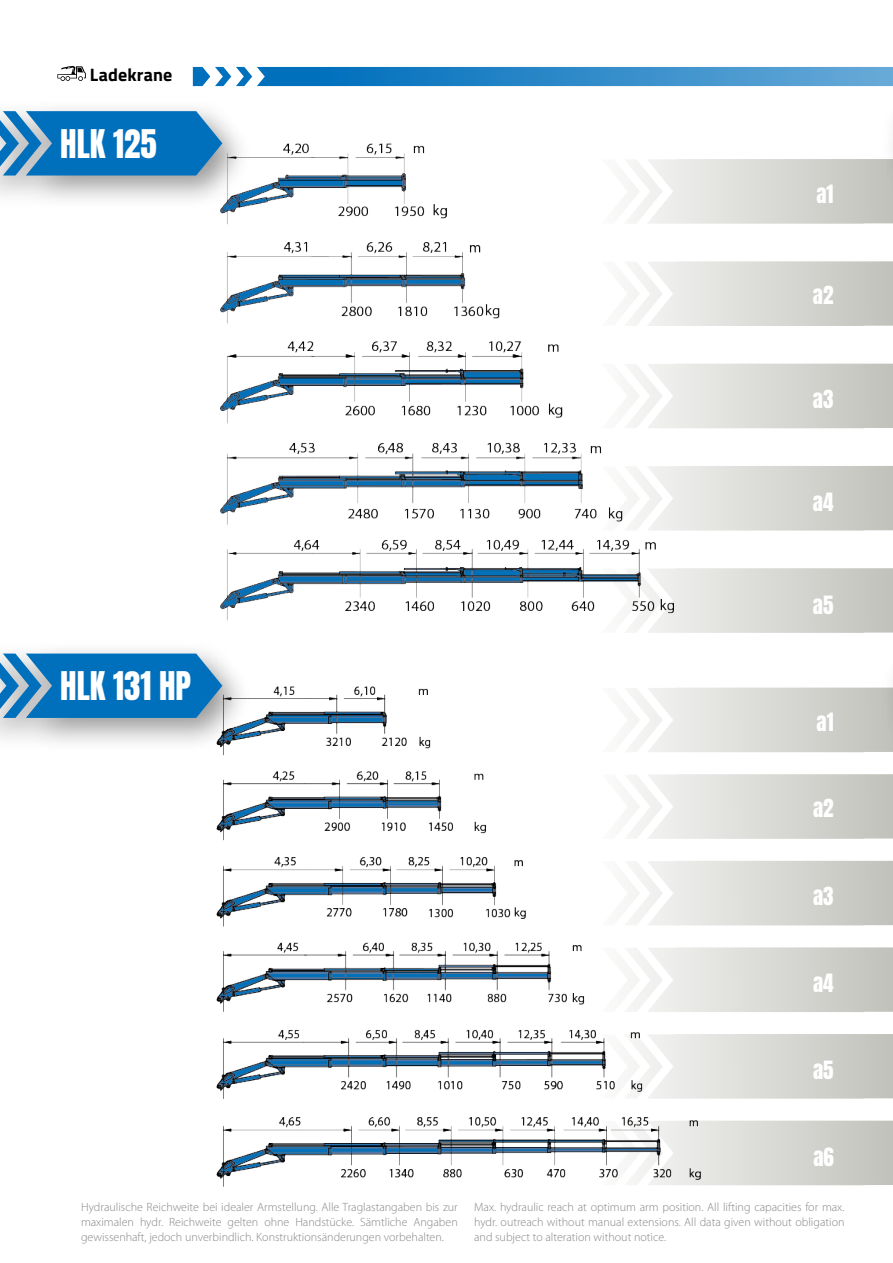
<style>
.page{position:relative;width:893px;height:1263px;background:#fff}
.page>*{position:absolute;margin:0;border:0;box-sizing:border-box;transform-origin:0 0}
.t1{font:33px "Anton";color:#fff}
.t2{font:21px "Anton";color:#fff}
.t3{font:700 18px "Titillium Web";letter-spacing:.01em;color:#000}
.t4{font:300 12px/15px "Myriad Pro";color:#878787;text-align:justify}
</style>
<div class="page">
<svg style="left:724px;top:159px;width:169px;height:65px;background:#d3d3cf"></svg>
<svg style="left:724px;top:261px;width:169px;height:65px;background:#d2d2ce"></svg>
<svg style="left:724px;top:364px;width:169px;height:64px;background:#d2d2cd"></svg>
<svg style="left:724px;top:466px;width:169px;height:65px;background:#d2d2ce"></svg>
<svg style="left:724px;top:568px;width:169px;height:65px;background:#d2d2ce"></svg>
<svg style="left:702px;top:688px;width:178px;height:64px;background:#d5d5d1"></svg>
<svg style="left:702px;top:774px;width:191px;height:65px;background:#d4d4d0"></svg>
<svg style="left:702px;top:861px;width:191px;height:64px;background:#d4d4d0"></svg>
<svg style="left:702px;top:947px;width:191px;height:65px;background:#d4d4d0"></svg>
<svg style="left:702px;top:1034px;width:191px;height:65px;background:#d4d4d0"></svg>
<svg style="left:702px;top:1120px;width:191px;height:65px;background:#d4d4d0"></svg>
<img style="left:216px;top:686px;width:486px;height:501px">
<svg style="left:193px;top:67px;width:700px;height:19px;background:#388fcb"></svg>
<div style="left:0;top:98px;width:254px;height:112px;background:#000;opacity:.4"></div>
<svg style="left:0;top:111px;width:221px;height:65px;background:#207ec0"></svg>
<div style="left:0;top:640px;width:254px;height:112px;background:#000;opacity:.4"></div>
<svg style="left:0;top:653px;width:222px;height:65px;background:#217fc0"></svg>
<img style="left:221px;top:101px;width:503px;height:554px">
<div style="left:880px;top:643px;width:13px;height:112px;background:#000;opacity:.4"></div>
<div style="left:880px;top:90px;width:13px;height:111px;background:#000;opacity:.4"></div>
<svg style="left:57px;top:66px;width:29px;height:15px"></svg>
<h3 class="t3" style="left:90px;top:61px;width:84px">Ladekrane</h3>
<h1 class="t1" style="left:60px;top:127px;width:98px">HLK 125</h1>
<h1 class="t1" style="left:60px;top:670px;width:132px">HLK 131 HP</h1>
<h2 class="t2" style="left:816px;top:183px;width:19px">a1</h2>
<h2 class="t2" style="left:813px;top:285px;width:22px">a2</h2>
<h2 class="t2" style="left:813px;top:388px;width:22px">a3</h2>
<h2 class="t2" style="left:813px;top:491px;width:22px">a4</h2>
<h2 class="t2" style="left:813px;top:594px;width:22px">a5</h2>
<h2 class="t2" style="left:817px;top:711px;width:19px">a1</h2>
<h2 class="t2" style="left:813px;top:798px;width:22px">a2</h2>
<h2 class="t2" style="left:813px;top:886px;width:22px">a3</h2>
<h2 class="t2" style="left:813px;top:973px;width:22px">a4</h2>
<h2 class="t2" style="left:813px;top:1060px;width:22px">a5</h2>
<h2 class="t2" style="left:813px;top:1146px;width:22px">a6</h2>
<p class="t4" style="left:81px;top:1199px;width:378px">Hydraulische Reichweite bei idealer Armstellung. Alle Traglastangaben bis zur maximalen hydr. Reichweite gelten ohne Handstücke. Sämtliche Angaben gewissenhaft, jedoch unverbindlich. Konstruktionsänderungen vorbehalten.</p>
<p class="t4" style="left:474px;top:1200px;width:372px">Max. hydraulic reach at optimum arm position. All lifting capacities for max. hydr. outreach without manual extensions. All data given without obligation and subject to alteration without notice.</p>
</div>
